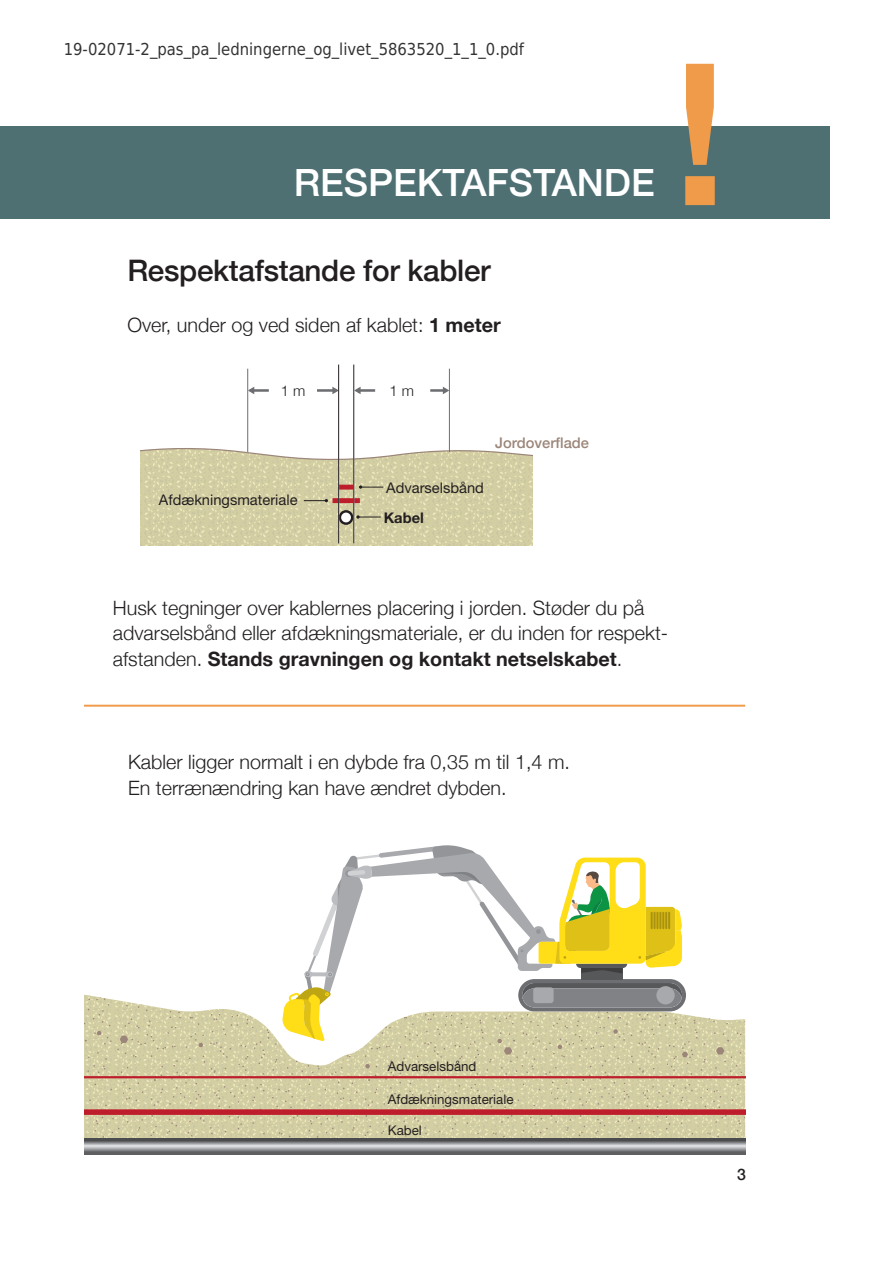
<style>
.page{position:relative;width:893px;height:1263px;background:#fff}
.page>*{position:absolute;margin:0;border:0;box-sizing:border-box;transform-origin:0 0}
.t1{font:500 37.5px "Helvetica Neue";color:#fff}
.t2{font:500 29.7px "Helvetica Neue";letter-spacing:-.01em;color:#231f20}
.t3{font:300 19.8px/25.7px "Helvetica Neue";color:#231f20}
.t4{font:16.5px "DejaVu Sans Condensed";color:#333}
.t5{font:500 15.75px "Helvetica Neue";color:#231f20}
.t6{font:14.7px "Helvetica Neue LT Std";color:#231f20}
.t7{font:500 14.7px "Helvetica Neue";color:#9b8679}
.t8{font:700 14.7px "Helvetica Neue LT Std";color:#231f20}
.t9{font:300 14.7px "Helvetica Neue";color:#231f20}
.t10{font:13.35px "Helvetica Neue LT Std";color:#231f20}
.s1{font-weight:700}
</style>
<div class="page">
<hr style="left:253px;top:389px;width:16px;height:3px;background:#6d6e71">
<svg style="left:248px;top:387px;width:6px;height:7px"></svg>
<hr style="left:317px;top:389px;width:16px;height:3px;background:#6d6e71">
<svg style="left:332px;top:387px;width:6px;height:7px"></svg>
<hr style="left:359px;top:389px;width:16px;height:3px;background:#6d6e71">
<svg style="left:354px;top:387px;width:7px;height:7px"></svg>
<hr style="left:430px;top:389px;width:14px;height:3px;background:#6d6e71">
<svg style="left:443px;top:387px;width:6px;height:7px"></svg>
<hr style="left:247px;top:369px;width:1px;height:83px;background:#6d6e71">
<hr style="left:449px;top:369px;width:1px;height:83px;background:#6d6e71">
<div style="left:133px;top:486px;width:406px;height:63px;background:linear-gradient(to right,#fff,#fff)"></div>
<hr style="left:338px;top:365px;width:1px;height:178px;background:#231f20">
<hr style="left:353px;top:365px;width:1px;height:178px;background:#231f20">
<svg style="left:141px;top:446px;width:392px;height:99px;background:#d4cfa9"></svg>
<hr style="left:84px;top:705px;width:661px;height:2px;background:#ef9b4a">
<svg style="left:84px;top:845px;width:662px;height:310px"></svg>
<div style="left:84px;top:1109px;width:661px;height:6px;background:#be1d2c"></div>
<hr style="left:84px;top:1076px;width:661px;height:2px;background:#be1d2c">
<div style="left:0;top:127px;width:829px;height:92px;background:#4e7073"></div>
<svg style="left:685px;top:64px;width:30px;height:141px"></svg>
<p class="t4" style="left:64px;top:40px;width:462px">19-02071-2_pas_pa_ledningerne_og_livet_5863520_1_1_0.pdf</p>
<h1 class="t1" style="left:294px;top:169px;width:363px">RESPEKTAFSTANDE</h1>
<h2 class="t2" style="left:127px;top:259px;width:365px">Respektafstande for kabler</h2>
<p class="t3" style="left:127px;top:313px;width:375px">Over, under og ved siden af kablet: <span class="s1">1 meter</span></p>
<p class="t9" style="left:281px;top:384px;width:26px">1 m</p>
<p class="t9" style="left:389px;top:384px;width:26px">1 m</p>
<p class="t6" style="left:159px;top:494px;width:140px">Afdækningsmateriale</p>
<p class="t7" style="left:495px;top:437px;width:95px">Jordoverflade</p>
<p class="t6" style="left:386px;top:481px;width:99px">Advarselsbånd</p>
<p class="t8" style="left:384px;top:509px;width:42px">Kabel</p>
<p class="t3" style="left:113px;top:596px;width:557px">Husk tegninger over kablernes placering i jorden. Støder du på advarselsbånd eller afdækningsmateriale, er du inden for respekt&shy;afstanden. <span class="s1">Stands gravningen og kontakt netselskabet</span>.</p>
<p class="t3" style="left:128px;top:750px;width:443px">Kabler ligger normalt i en dybde fra 0,35 m til 1,4 m.<br>En terrænændring kan have ændret dybden.</p>
<p class="t10" style="left:388px;top:1060px;width:90px">Advarselsbånd</p>
<p class="t10" style="left:388px;top:1094px;width:127px">Afdækningsmateriale</p>
<p class="t10" style="left:388px;top:1125px;width:36px">Kabel</p>
<p class="t5" style="left:737px;top:1168px;width:10px">3</p>
</div>
